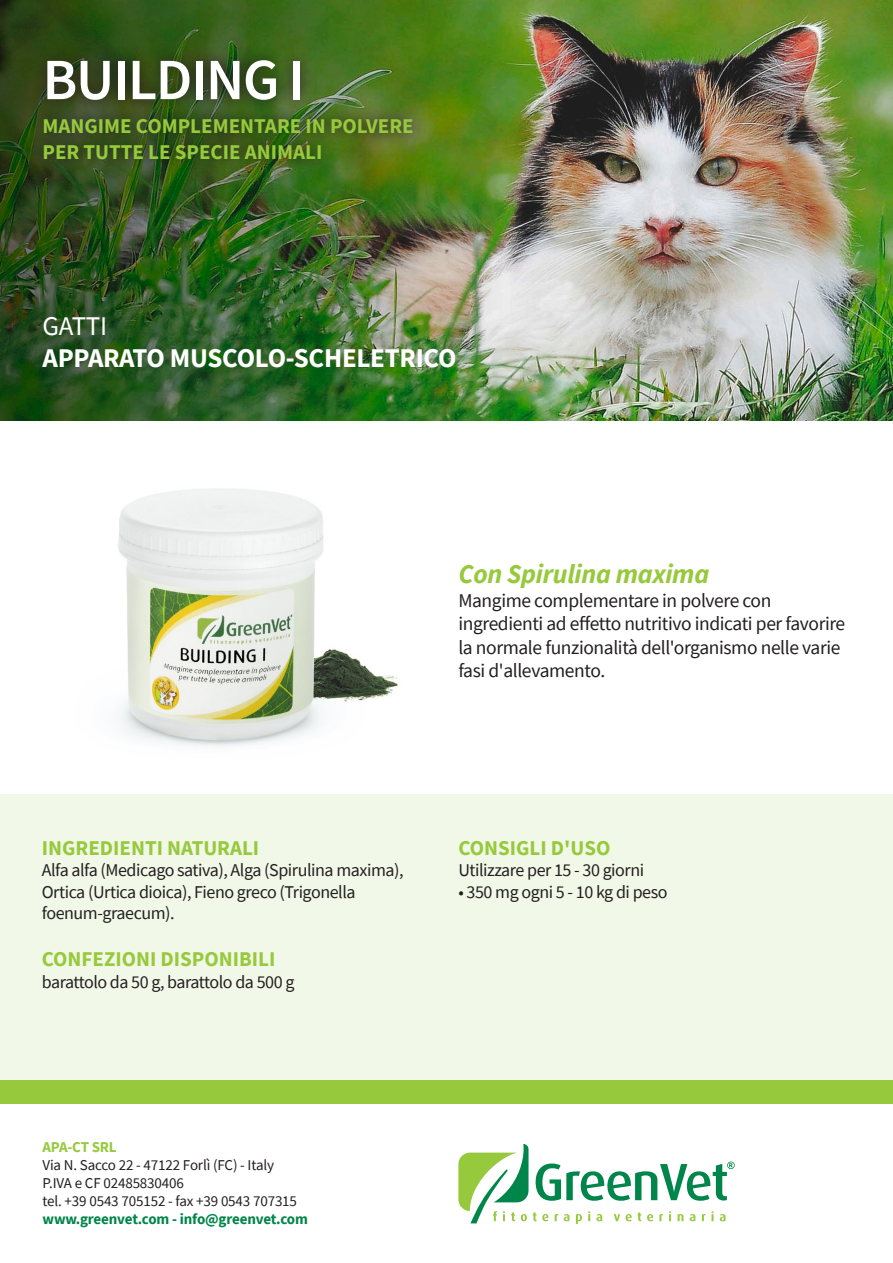
<style>
.page{position:relative;width:893px;height:1263px;background:#fff}
.page>*{position:absolute;margin:0;border:0;box-sizing:border-box;transform-origin:0 0}
.t1{font:600 58.5px "Source Sans Pro";letter-spacing:-.025em;color:#fff}
.t2{font:700 27px "Source Sans Pro";letter-spacing:-.01em;color:#fff}
.t3{font:italic 700 27px "Source Sans Pro";letter-spacing:-.01em;color:#97c93c}
.t4{font:27px "Source Sans Pro";letter-spacing:-.01em;color:#fff}
.t5{font:700 21px/25.2px "Source Sans Pro";color:#97c93c}
.t6{font:19.5px/23.4px "Source Sans Pro";letter-spacing:-.02em;color:#231f20}
.t7{font:18px/21.6px "Source Sans Pro";letter-spacing:-.025em;color:#231f20}
.t8{font:15px/18px "Source Sans Pro";letter-spacing:-.01em;color:#231f20}
.t9{font:700 15px "Source Sans Pro";letter-spacing:-.01em;color:#00854a}
.t10{font:700 15px "Source Sans Pro";letter-spacing:-.01em;color:#97c93c}
</style>
<div class="page">
<img style="left:563px;top:0;width:330px;height:421px">
<div style="left:0;top:794px;width:893px;height:309px;background:#f2f8e8"></div>
<svg style="left:458px;top:1144px;width:277px;height:80px"></svg>
<div style="left:0;top:1080px;width:893px;height:23px;background:#97c93c"></div>
<img style="left:0;top:0;width:563px;height:421px">
<svg style="left:30px;top:47px;width:396px;height:126px;background:#3d581e"></svg>
<img style="left:118px;top:488px;width:280px;height:259px">
<p class="t1" style="left:43px;top:41px;width:264px">BUILDING I</p>
<p class="t5" style="left:43px;top:113px;width:373px">MANGIME COMPLEMENTARE IN POLVERE<br>PER TUTTE LE SPECIE ANIMALI</p>
<p class="t4" style="left:43px;top:309px;width:66px">GATTI</p>
<p class="t2" style="left:43px;top:340px;width:416px">APPARATO MUSCOLO-SCHELETRICO</p>
<p class="t3" style="left:458px;top:556px;width:252px">Con Spirulina maxima</p>
<p class="t6" style="left:458px;top:588px;width:388px">Mangime complementare in polvere con ingredienti ad effetto nutritivo indicati per favorire la normale funzionalità dell'organismo nelle varie fasi d'allevamento.</p>
<p class="t5" style="left:42px;top:835px;width:219px">INGREDIENTI NATURALI</p>
<p class="t7" style="left:42px;top:859px;width:363px">Alfa alfa (Medicago sativa), Alga (Spirulina maxima),<br>Ortica (Urtica dioica), Fieno greco (Trigonella foenum-graecum).</p>
<p class="t5" style="left:42px;top:946px;width:235px">CONFEZIONI DISPONIBILI</p>
<p class="t7" style="left:42px;top:971px;width:254px">barattolo da 50 g, barattolo da 500 g</p>
<p class="t5" style="left:458px;top:835px;width:153px">CONSIGLI D'USO</p>
<p class="t7" style="left:458px;top:859px;width:187px">Utilizzare per 15 - 30 giorni</p>
<p class="t7" style="left:458px;top:881px;width:211px">• 350 mg ogni 5 - 10 kg di peso</p>
<p class="t10" style="left:43px;top:1137px;width:76px">APA-CT SRL</p>
<p class="t8" style="left:43px;top:1156px;width:256px">Via N. Sacco 22 - 47122 Forlì (FC) - Italy<br>P.IVA e CF 02485830406<br>tel. +39 0543 705152 - fax +39 0543 707315</p>
<p class="t9" style="left:43px;top:1209px;width:267px">www.greenvet.com - info@greenvet.com</p>
</div>
